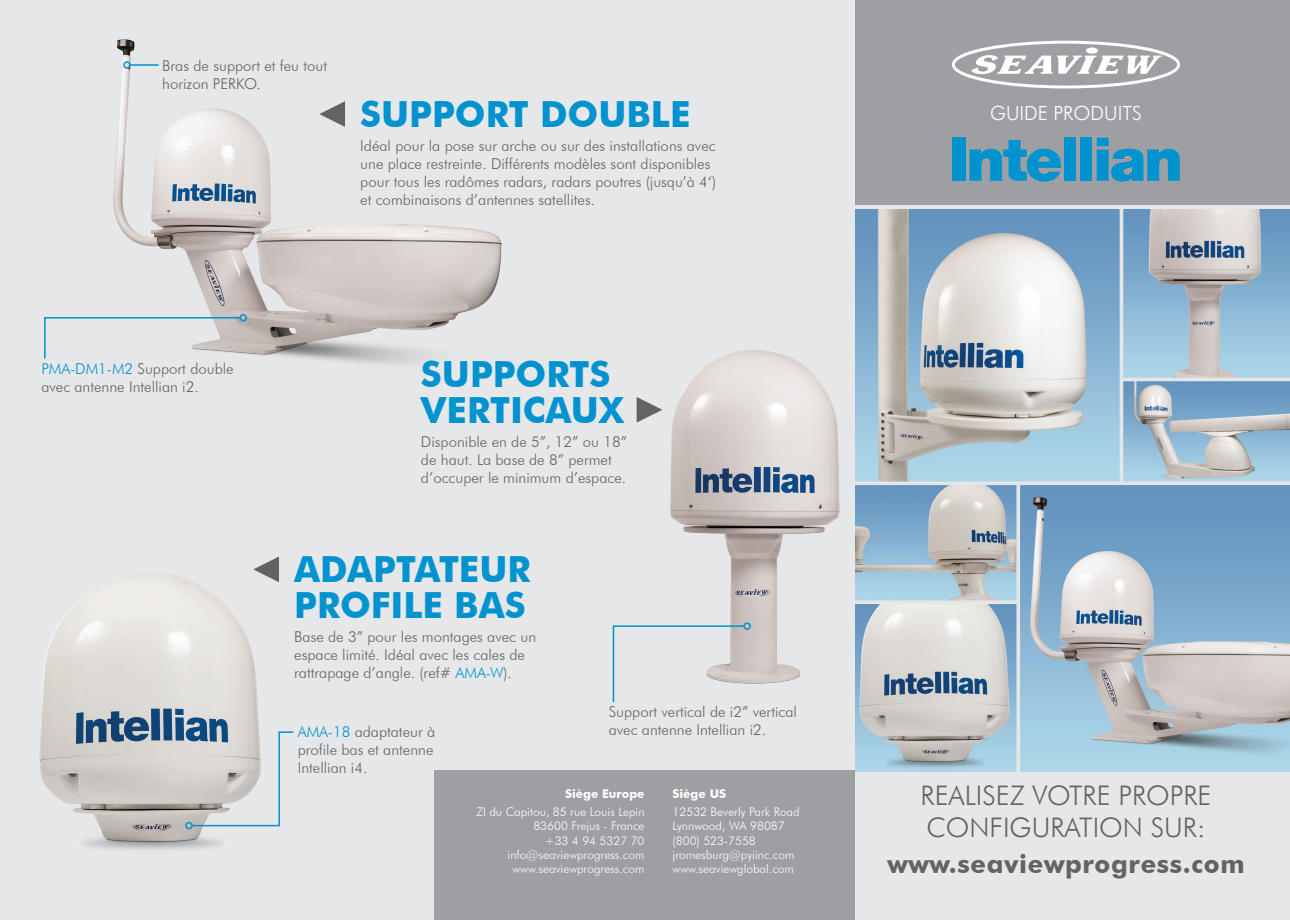
<style>
.page{position:relative;width:1290px;height:920px;background:#e6e7e9}
.page>*{position:absolute;margin:0;border:0;box-sizing:border-box;transform-origin:0 0}
.t1{font:700 36px/36px "Futura BT";color:#0093d0}
.t2{font:300 27px/32.4px "Futura BT";color:#636366}
.t3{font:700 25.5px "Futura BT";letter-spacing:.025em;color:#636366}
.t4{font:300 19.5px "Futura BT";color:#fff}
.t5{font:300 15px/18px "Futura BT";color:#636366}
.t6{font:300 12px "Futura BT";color:#fff}
.t7{font:700 12px "Futura BT";color:#fff}
.s1{color:#0093d0}
</style>
<div class="page">
<div style="left:434px;top:771px;width:421px;height:149px;background:#9d9fa2"></div>
<div style="left:855px;top:0;width:435px;height:205px;background:#9d9fa2"></div>
<svg style="left:952px;top:41px;width:228px;height:47px"></svg>
<div style="left:952px;top:138px;width:13px;height:43px;background:#0093d0"></div>
<svg style="left:969px;top:140px;width:92px;height:42px"></svg>
<div style="left:1064px;top:138px;width:12px;height:43px;background:#0093d0"></div>
<div style="left:1080px;top:138px;width:12px;height:43px;background:#0093d0"></div>
<svg style="left:1097px;top:138px;width:83px;height:44px"></svg>
<img style="left:113px;top:39px;width:389px;height:325px">
<img style="left:39px;top:573px;width:220px;height:277px">
<svg style="left:191px;top:731px;width:103px;height:96px"></svg>
<div style="left:185px;top:822px;width:8px;height:7px;border:2px solid #0093d0;border-radius:50%"></div>
<svg style="left:44px;top:316px;width:198px;height:44px"></svg>
<div style="left:240px;top:314px;width:7px;height:7px;border:2px solid #0093d0;border-radius:50%"></div>
<hr style="left:130px;top:64px;width:29px;height:2px;background:#0093d0">
<div style="left:123px;top:61px;width:8px;height:8px;border:2px solid #0093d0;border-radius:50%"></div>
<img style="left:636px;top:350px;width:204px;height:334px">
<svg style="left:253px;top:556px;width:26px;height:26px"></svg>
<svg style="left:637px;top:397px;width:25px;height:26px"></svg>
<svg style="left:319px;top:101px;width:26px;height:26px"></svg>
<svg style="left:612px;top:625px;width:134px;height:78px"></svg>
<div style="left:743px;top:622px;width:8px;height:8px;border:2px solid #0093d0;border-radius:50%"></div>
<img style="left:855px;top:209px;width:435px;height:562px">
<p class="t5" style="left:162px;top:56px;width:166px">Bras de support et feu tout horizon PERKO.</p>
<p class="t1" style="left:360px;top:96px;width:332px">SUPPORT DOUBLE</p>
<p class="t5" style="left:360px;top:137px;width:357px">Idéal pour la pose sur arche ou sur des installations avec une place restreinte. Différents modèles sont disponibles pour tous les radômes radars, radars poutres (jusqu’à 4‘) et combinaisons d’antennes satellites.</p>
<p class="t5" style="left:41px;top:359px;width:194px"><span class="s1">PMA-DM1-M2</span> Support double avec antenne Intellian i2.</p>
<p class="t1" style="left:421px;top:356px;width:205px">SUPPORTS<br>VERTICAUX</p>
<p class="t5" style="left:421px;top:432px;width:208px">Disponible en de 5”, 12” ou 18” de haut. La base de 8” permet d’occuper le minimum d’espace.</p>
<p class="t1" style="left:294px;top:551px;width:238px">ADAPTATEUR<br>PROFILE BAS</p>
<p class="t5" style="left:294px;top:628px;width:243px">Base de 3” pour les montages avec un espace limité. Idéal avec les cales de rattrapage d’angle. (ref# <span class="s1">AMA-W</span>).</p>
<p class="t5" style="left:298px;top:723px;width:139px;text-align:justify"><span class="s1">AMA-18</span> adaptateur à profile bas et antenne Intellian i4.</p>
<p class="t5" style="left:609px;top:703px;width:190px">Support vertical de i2” vertical avec antenne Intellian i2.</p>
<p class="t7" style="left:565px;top:786px;width:81px">Siège Europe</p>
<p class="t6" style="left:476px;top:804px;width:170px">ZI du Capitou, 85 rue Louis Lepin</p>
<p class="t6" style="left:533px;top:819px;width:113px">83600 Frejus - France</p>
<p class="t6" style="left:545px;top:833px;width:101px">+33 4 94 5327 70</p>
<p class="t6" style="left:508px;top:847px;width:138px">info@seaviewprogress.com</p>
<p class="t6" style="left:512px;top:862px;width:134px">www.seaviewprogress.com</p>
<p class="t7" style="left:673px;top:786px;width:55px">Siège US</p>
<p class="t6" style="left:673px;top:804px;width:128px">12532 Beverly Park Road</p>
<p class="t6" style="left:673px;top:819px;width:114px">Lynnwood, WA 98087</p>
<p class="t6" style="left:673px;top:833px;width:85px">(800) 523-7558</p>
<p class="t6" style="left:673px;top:847px;width:124px">jromesburg@pyiinc.com</p>
<p class="t6" style="left:673px;top:862px;width:123px">www.seaviewglobal.com</p>
<p class="t4" style="left:990px;top:101px;width:153px">GUIDE PRODUITS</p>
<p class="t2" style="left:920px;top:779px;width:292px">REALISEZ VOTRE PROPRE<br>CONFIGURATION SUR:</p>
<p class="t3" style="left:887px;top:849px;width:359px">www.seaviewprogress.com</p>
</div>
